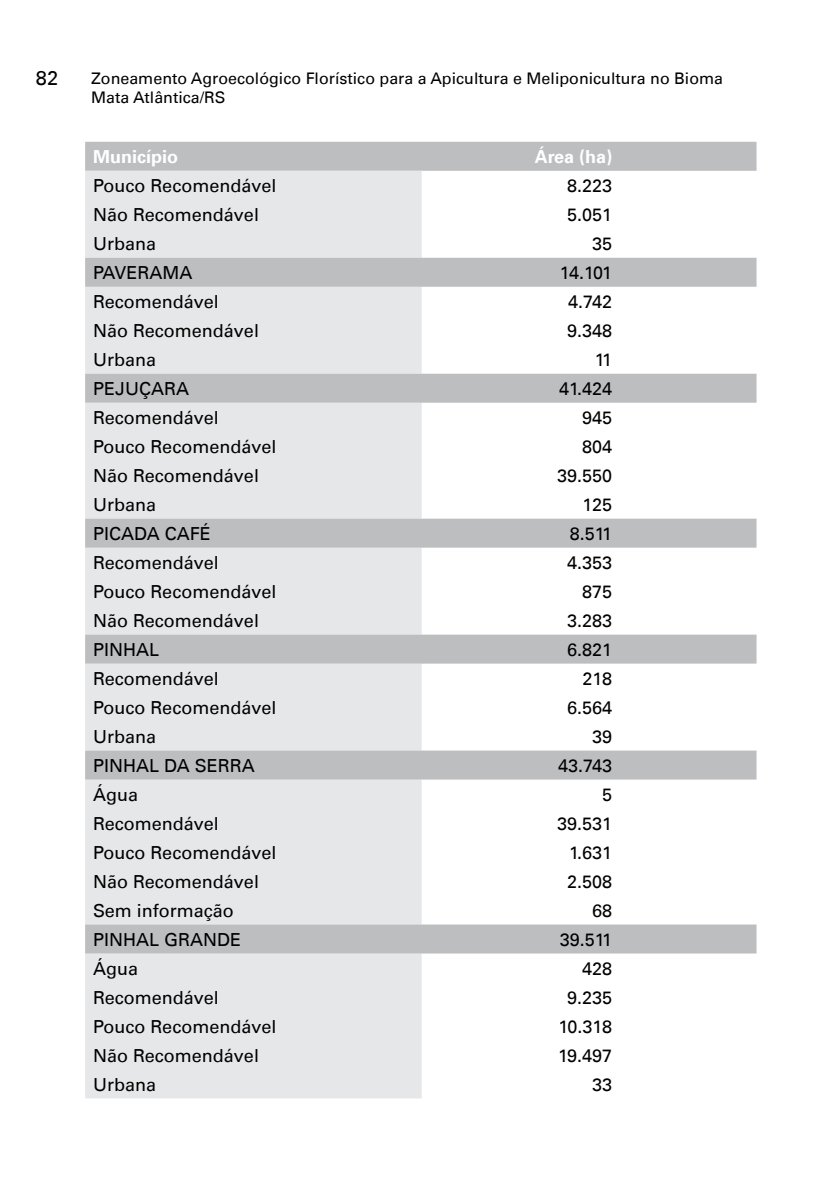
<style>
.page{position:relative;width:840px;height:1191px;background:#fff}
.page>*{position:absolute;margin:0;border:0;box-sizing:border-box;transform-origin:0 0}
.t1{font:20px "Univers LT";color:#000}
.t2{font:18px "Univers LT";color:#000}
.t3{font:700 18px "Univers LT";color:#fff}
.t4{font:16px/19.2px "Univers LT";color:#000}
</style>
<div class="page">
<div style="left:85px;top:142px;width:671px;height:29px;background:#bcbec0"></div>
<div style="left:85px;top:171px;width:336px;height:927px;background:#e6e7e8"></div>
<svg style="left:85px;top:258px;width:671px;height:695px"></svg>
<p class="t1" style="left:36px;top:66px;width:24px">82</p>
<p class="t4" style="left:91px;top:69px;width:633px">Zoneamento Agroecológico Florístico para a Apicultura e Meliponicultura no Bioma<br>Mata Atlântica/RS</p>
<p class="t3" style="left:93px;top:146px;width:86px">Município</p>
<p class="t3" style="left:534px;top:146px;width:79px">Área (ha)</p>
<p class="t2" style="left:93px;top:175px;width:185px">Pouco Recomendável</p>
<p class="t2" style="left:567px;top:175px;width:47px">8.223</p>
<p class="t2" style="left:93px;top:204px;width:167px">Não Recomendável</p>
<p class="t2" style="left:567px;top:204px;width:47px">5.051</p>
<p class="t2" style="left:93px;top:233px;width:65px">Urbana</p>
<p class="t2" style="left:592px;top:233px;width:22px">35</p>
<p class="t2" style="left:93px;top:262px;width:101px">PAVERAMA</p>
<p class="t2" style="left:559px;top:262px;width:54px">14.101</p>
<p class="t2" style="left:93px;top:291px;width:127px">Recomendável</p>
<p class="t2" style="left:568px;top:291px;width:46px">4.742</p>
<p class="t2" style="left:93px;top:320px;width:167px">Não Recomendável</p>
<p class="t2" style="left:567px;top:320px;width:47px">9.348</p>
<p class="t2" style="left:93px;top:349px;width:65px">Urbana</p>
<p class="t2" style="left:594px;top:349px;width:19px">11</p>
<p class="t2" style="left:93px;top:378px;width:98px">PEJUÇARA</p>
<p class="t2" style="left:558px;top:378px;width:55px">41.424</p>
<p class="t2" style="left:93px;top:407px;width:127px">Recomendável</p>
<p class="t2" style="left:582px;top:407px;width:32px">945</p>
<p class="t2" style="left:93px;top:436px;width:185px">Pouco Recomendável</p>
<p class="t2" style="left:582px;top:436px;width:32px">804</p>
<p class="t2" style="left:93px;top:464px;width:167px">Não Recomendável</p>
<p class="t2" style="left:557px;top:464px;width:57px">39.550</p>
<p class="t2" style="left:93px;top:493px;width:65px">Urbana</p>
<p class="t2" style="left:582px;top:493px;width:31px">125</p>
<p class="t2" style="left:93px;top:522px;width:119px">PICADA CAFÉ</p>
<p class="t2" style="left:569px;top:522px;width:44px">8.511</p>
<p class="t2" style="left:93px;top:551px;width:127px">Recomendável</p>
<p class="t2" style="left:567px;top:551px;width:47px">4.353</p>
<p class="t2" style="left:93px;top:580px;width:185px">Pouco Recomendável</p>
<p class="t2" style="left:582px;top:580px;width:32px">875</p>
<p class="t2" style="left:93px;top:609px;width:167px">Não Recomendável</p>
<p class="t2" style="left:567px;top:609px;width:47px">3.283</p>
<p class="t2" style="left:93px;top:638px;width:68px">PINHAL</p>
<p class="t2" style="left:567px;top:638px;width:47px">6.821</p>
<p class="t2" style="left:93px;top:667px;width:127px">Recomendável</p>
<p class="t2" style="left:582px;top:667px;width:31px">218</p>
<p class="t2" style="left:93px;top:696px;width:185px">Pouco Recomendável</p>
<p class="t2" style="left:567px;top:696px;width:47px">6.564</p>
<p class="t2" style="left:93px;top:725px;width:65px">Urbana</p>
<p class="t2" style="left:592px;top:725px;width:22px">39</p>
<p class="t2" style="left:93px;top:754px;width:163px">PINHAL DA SERRA</p>
<p class="t2" style="left:558px;top:754px;width:56px">43.743</p>
<p class="t2" style="left:93px;top:783px;width:46px">Água</p>
<p class="t2" style="left:602px;top:783px;width:12px">5</p>
<p class="t2" style="left:93px;top:812px;width:127px">Recomendável</p>
<p class="t2" style="left:557px;top:812px;width:57px">39.531</p>
<p class="t2" style="left:93px;top:841px;width:185px">Pouco Recomendável</p>
<p class="t2" style="left:568px;top:841px;width:45px">1.631</p>
<p class="t2" style="left:93px;top:870px;width:167px">Não Recomendável</p>
<p class="t2" style="left:567px;top:870px;width:47px">2.508</p>
<p class="t2" style="left:93px;top:899px;width:142px">Sem informação</p>
<p class="t2" style="left:592px;top:899px;width:22px">68</p>
<p class="t2" style="left:93px;top:928px;width:150px">PINHAL GRANDE</p>
<p class="t2" style="left:559px;top:928px;width:54px">39.511</p>
<p class="t2" style="left:93px;top:957px;width:46px">Água</p>
<p class="t2" style="left:582px;top:957px;width:32px">428</p>
<p class="t2" style="left:93px;top:986px;width:127px">Recomendável</p>
<p class="t2" style="left:567px;top:986px;width:47px">9.235</p>
<p class="t2" style="left:93px;top:1015px;width:185px">Pouco Recomendável</p>
<p class="t2" style="left:558px;top:1015px;width:55px">10.318</p>
<p class="t2" style="left:93px;top:1044px;width:167px">Não Recomendável</p>
<p class="t2" style="left:558px;top:1044px;width:55px">19.497</p>
<p class="t2" style="left:93px;top:1073px;width:65px">Urbana</p>
<p class="t2" style="left:592px;top:1073px;width:22px">33</p>
</div>
